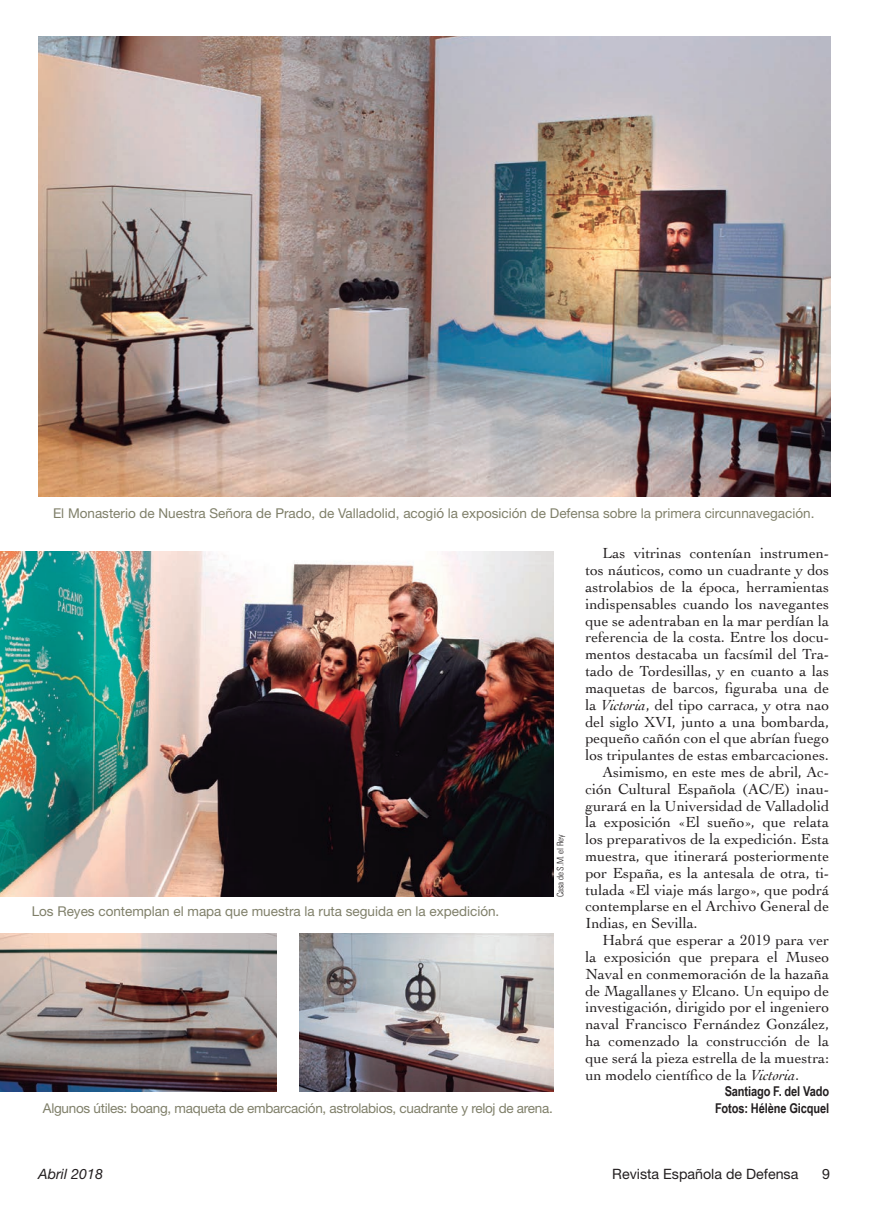
<style>
.page{position:relative;width:893px;height:1217px;background:#fff}
.page>*{position:absolute;margin:0;border:0;box-sizing:border-box;transform-origin:0 0}
.t1{font:15.3px "Cochin";color:#231f20}
.t2{font:14.25px "Helvetica Neue";color:#231f20}
.t3{font:italic 14.25px "Helvetica Neue";color:#231f20}
.t4{font:13.5px "Helvetica Neue";color:#7f7f69}
.t5{font:13.5px "Helvetica Neue";letter-spacing:-.02em;color:#7f7f69}
.t6{font:700 13.5px/16.8px "Arial Narrow";letter-spacing:-.01em;color:#231f20;text-align:right}
.t7{font:300 condensed 9px "Univers";letter-spacing:-.02em;color:#231f20}
.s1{font-style:italic}
</style>
<div class="page">
<img style="left:38px;top:36px;width:792px;height:460px">
<img style="left:0;top:933px;width:277px;height:158px">
<img style="left:0;top:551px;width:553px;height:344px">
<img style="left:300px;top:933px;width:253px;height:158px">
<p class="t4" style="left:53px;top:504px;width:763px">El Monasterio de Nuestra Señora de Prado, de Valladolid, acogió la exposición de Defensa sobre la primera circunnavegación.</p>
<p class="t4" style="left:32px;top:903px;width:469px">Los Reyes contemplan el mapa que muestra la ruta seguida en la expedición.</p>
<p class="t7" style="left:555px;top:896px;width:64px;rotate:-90deg">Casa de S.M. el Rey</p>
<p class="t5" style="left:43px;top:1099px;width:511px">Algunos útiles: boang, maqueta de embarcación, astrolabios, cuadrante y reloj de arena.</p>
<p class="t1" style="left:602px;top:543px;width:228px">Las vitrinas contenían instrumen-</p>
<p class="t1" style="left:585px;top:560px;width:245px">tos náuticos, como un cuadrante y dos</p>
<p class="t1" style="left:585px;top:576px;width:245px">astrolabios de la época, herramientas</p>
<p class="t1" style="left:585px;top:593px;width:245px">indispensables cuando los navegantes</p>
<p class="t1" style="left:585px;top:610px;width:245px">que se adentraban en la mar perdían la</p>
<p class="t1" style="left:585px;top:627px;width:245px">referencia de la costa. Entre los docu-</p>
<p class="t1" style="left:585px;top:643px;width:245px">mentos destacaba un facsímil del Tra-</p>
<p class="t1" style="left:585px;top:660px;width:245px">tado de Tordesillas, y en cuanto a las</p>
<p class="t1" style="left:585px;top:677px;width:245px">maquetas de barcos, figuraba una de</p>
<p class="t1" style="left:585px;top:694px;width:245px">la <span class="s1">Victoria</span>, del tipo carraca, y otra nao</p>
<p class="t1" style="left:585px;top:711px;width:245px">del siglo XVI, junto a una bombarda,</p>
<p class="t1" style="left:585px;top:727px;width:245px">pequeño cañón con el que abrían fuego</p>
<p class="t1" style="left:585px;top:744px;width:245px">los tripulantes de estas embarcaciones.</p>
<p class="t1" style="left:602px;top:761px;width:228px">Asimismo, en este mes de abril, Ac-</p>
<p class="t1" style="left:585px;top:778px;width:245px">ción Cultural Española (AC/E) inau-</p>
<p class="t1" style="left:585px;top:795px;width:245px">gurará en la Universidad de Valladolid</p>
<p class="t1" style="left:585px;top:811px;width:245px">la exposición «El sueño», que relata</p>
<p class="t1" style="left:585px;top:828px;width:245px">los preparativos de la expedición. Esta</p>
<p class="t1" style="left:585px;top:845px;width:245px">muestra, que itinerará posteriormente</p>
<p class="t1" style="left:585px;top:862px;width:245px">por España, es la antesala de otra, ti-</p>
<p class="t1" style="left:585px;top:879px;width:245px">tulada «El viaje más largo», que podrá</p>
<p class="t1" style="left:585px;top:895px;width:245px">contemplarse en el Archivo General de</p>
<p class="t1" style="left:585px;top:912px;width:114px">Indias, en Sevilla.</p>
<p class="t1" style="left:602px;top:929px;width:228px">Habrá que esperar a 2019 para ver</p>
<p class="t1" style="left:585px;top:946px;width:245px">la exposición que prepara el Museo</p>
<p class="t1" style="left:585px;top:963px;width:245px">Naval en conmemoración de la hazaña</p>
<p class="t1" style="left:585px;top:979px;width:245px">de Magallanes y Elcano. Un equipo de</p>
<p class="t1" style="left:585px;top:996px;width:245px">investigación, dirigido por el ingeniero</p>
<p class="t1" style="left:585px;top:1013px;width:245px">naval Francisco Fernández González,</p>
<p class="t1" style="left:585px;top:1030px;width:245px">ha comenzado la construcción de la</p>
<p class="t1" style="left:585px;top:1047px;width:245px">que será la pieza estrella de la muestra:</p>
<p class="t1" style="left:585px;top:1063px;width:215px">un modelo científico de la <span class="s1">Victoria</span>.</p>
<p class="t6" style="left:715px;top:1082px;width:116px">Santiago F. del Vado<br>Fotos: Hélène Gicquel</p>
<p class="t3" style="left:38px;top:1164px;width:66px">Abril 2018</p>
<p class="t2" style="left:612px;top:1164px;width:188px">Revista Española de Defensa</p>
<p class="t2" style="left:822px;top:1164px;width:9px">9</p>
</div>
